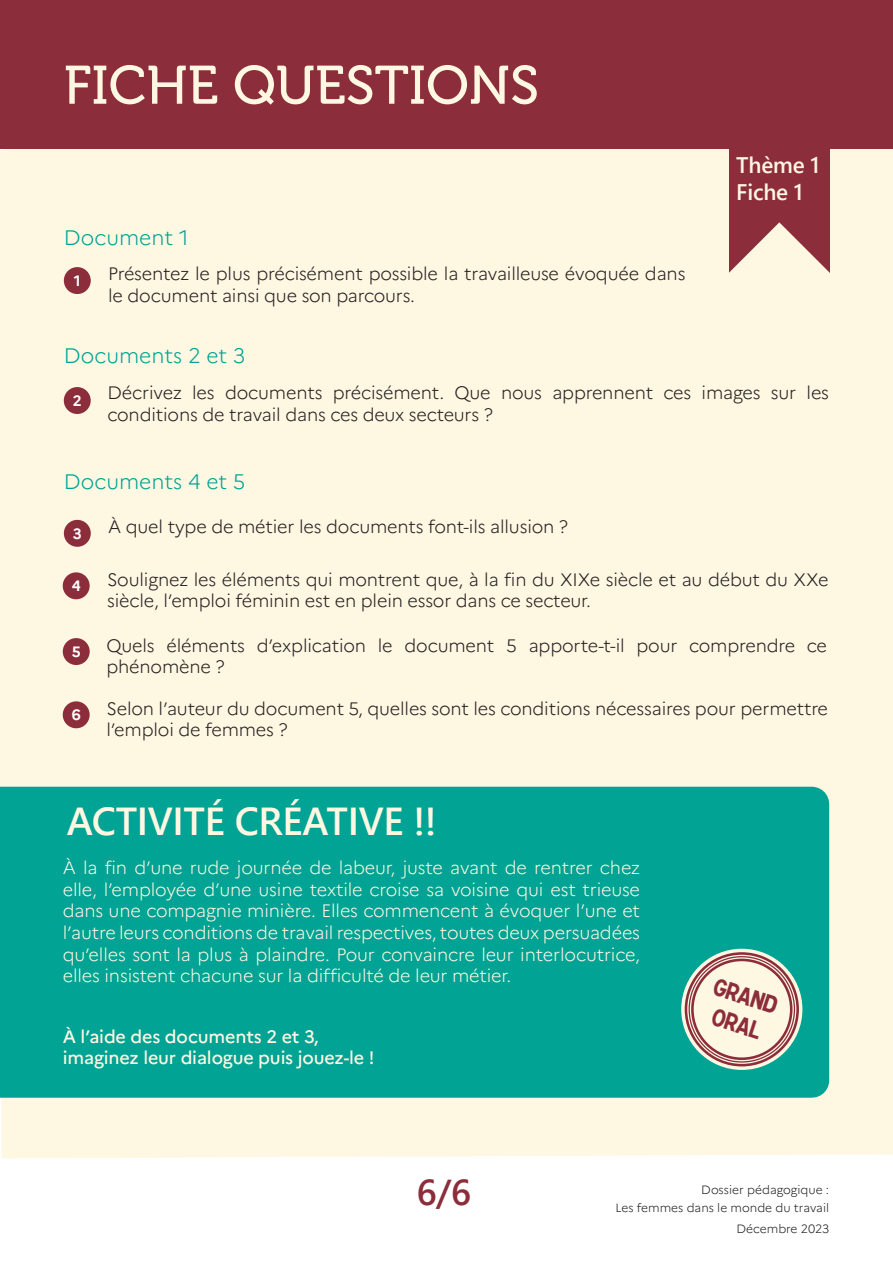
<style>
.page{position:relative;width:893px;height:1263px;background:#fff}
.page>*{position:absolute;margin:0;border:0;box-sizing:border-box;transform-origin:0 0}
.t1{font:54px "Museo 500";color:#fef7e2}
.t2{font:700 45px "Yu Gothic UI";letter-spacing:-.01em;color:#fff}
.t3{font:700 39px "Yu Gothic UI";letter-spacing:-.01em;color:#fef7e2}
.t4{font:700 36px "Yu Gothic UI";color:#8c2d3b}
.t5{font:24px/28.8px "Caracteres L1";color:#8c2d3b;text-align:center}
.t6{font:700 22.5px/27px "Yu Gothic UI";letter-spacing:-.01em;color:#fef7e2}
.t7{font:300 21px "Marianne";color:#00a394}
.t8{font:300 18px/21.6px "Marianne";letter-spacing:-.01em;color:#231f20}
.t9{font:300 18px/21.6px "Marianne";letter-spacing:-.01em;color:#fef7e2;text-align:justify}
.t10{font:500 18px "Marianne";letter-spacing:-.01em;color:#fef7e2}
.t11{font:700 15px "Marianne";color:#fff}
.t12{font:300 12px/18px "Marianne";color:#231f20;text-align:right}
</style>
<div class="page">
<div style="left:0;top:149px;width:893px;height:1009px;background:#fef7e2"></div>
<div style="left:0;top:0;width:893px;height:149px;background:#8c2d3b"></div>
<div style="left:729px;top:145px;width:100px;height:129px;background:#8c2d3b"></div>
<svg style="left:721px;top:222px;width:116px;height:115px"></svg>
<div style="left:0;top:787px;width:829px;height:311px;background:#00a394"></div>
<svg style="left:681px;top:949px;width:121px;height:121px;background:#eddaca"></svg>
<div style="left:685px;top:952px;width:114px;height:114px;border:3px solid #8c2d3b;border-radius:50%"></div>
<div style="left:691px;top:959px;width:101px;height:101px;border:3px solid #8c2d3b;border-radius:50%"></div>
<div style="left:64px;top:267px;width:27px;height:27px;background:#8c2d3b;border-radius:50%"></div>
<div style="left:64px;top:387px;width:27px;height:27px;background:#8c2d3b;border-radius:50%"></div>
<div style="left:64px;top:520px;width:27px;height:27px;background:#8c2d3b;border-radius:50%"></div>
<div style="left:63px;top:572px;width:27px;height:27px;background:#8c2d3b;border-radius:50%"></div>
<div style="left:63px;top:638px;width:27px;height:27px;background:#8c2d3b;border-radius:50%"></div>
<div style="left:63px;top:701px;width:27px;height:27px;background:#8c2d3b;border-radius:50%"></div>
<p class="t11" style="left:-3px;top:133px;width:11px">6</p>
<h1 class="t1" style="left:64px;top:56px;width:477px">FICHE QUESTIONS</h1>
<h2 class="t2" style="left:64px;top:75px;width:310px">Fiche questions</h2>
<p class="t7" style="left:64px;top:222px;width:126px">Document 1</p>
<p class="t11" style="left:74px;top:269px;width:8px">1</p>
<p class="t8" style="left:108px;top:261px;width:579px">Présentez le plus précisément possible la travailleuse évoquée dans le document ainsi que son parcours.</p>
<p class="t7" style="left:64px;top:339px;width:183px">Documents 2 et 3</p>
<p class="t6" style="left:736px;top:151px;width:85px">Thème 1<br>Fiche 1</p>
<p class="t11" style="left:73px;top:389px;width:10px">2</p>
<p class="t8" style="left:108px;top:381px;width:723px">Décrivez les documents précisément. Que nous apprennent ces images sur les conditions de travail dans ces deux secteurs ?</p>
<p class="t7" style="left:64px;top:465px;width:183px">Documents 4 et 5</p>
<p class="t11" style="left:73px;top:522px;width:10px">3</p>
<p class="t11" style="left:72px;top:574px;width:10px">4</p>
<p class="t11" style="left:72px;top:640px;width:10px">5</p>
<p class="t11" style="left:72px;top:703px;width:10px">6</p>
<p class="t8" style="left:108px;top:515px;width:461px">À quel type de métier les documents font-ils allusion ?</p>
<p class="t8" style="left:107px;top:567px;width:723px">Soulignez les éléments qui montrent que, à la fin du XIXe siècle et au début du XXe siècle, l’emploi féminin est en plein essor dans ce secteur.</p>
<p class="t8" style="left:106px;top:633px;width:722px">Quels éléments d’explication le document 5 apporte-t-il pour comprendre ce phénomène ?</p>
<p class="t8" style="left:106px;top:696px;width:723px">Selon l’auteur du document 5, quelles sont les conditions nécessaires pour permettre l’emploi de femmes ?</p>
<h3 class="t3" style="left:67px;top:798px;width:372px">ACTIVITÉ CRÉATIVE !!</h3>
<p class="t9" style="left:63px;top:856px;width:579px">À la fin d’une rude journée de labeur, juste avant de rentrer chez elle, l’employée d’une usine textile croise sa voisine qui est trieuse dans une compagnie minière. Elles commencent à évoquer l’une et l’autre leurs conditions de travail respectives, toutes deux persuadées qu’elles sont la plus à plaindre. Pour convaincre leur interlocutrice, elles insistent chacune sur la difficulté de leur métier.</p>
<p class="t10" style="left:63px;top:1022px;width:258px">À l’aide des documents 2 et 3,</p>
<p class="t10" style="left:63px;top:1044px;width:313px">imaginez leur dialogue puis jouez-le !</p>
<h3 class="t5" style="left:719px;top:972px;width:67px;rotate:18deg">Grand<br>Oral</h3>
<h3 class="t4" style="left:417px;top:1171px;width:56px">6/6</h3>
<p class="t12" style="left:615px;top:1179px;width:215px">Dossier pédagogique :<br>Les femmes dans le monde du travail</p>
<p class="t12" style="left:736px;top:1219px;width:94px">Décembre 2023</p>
</div>
